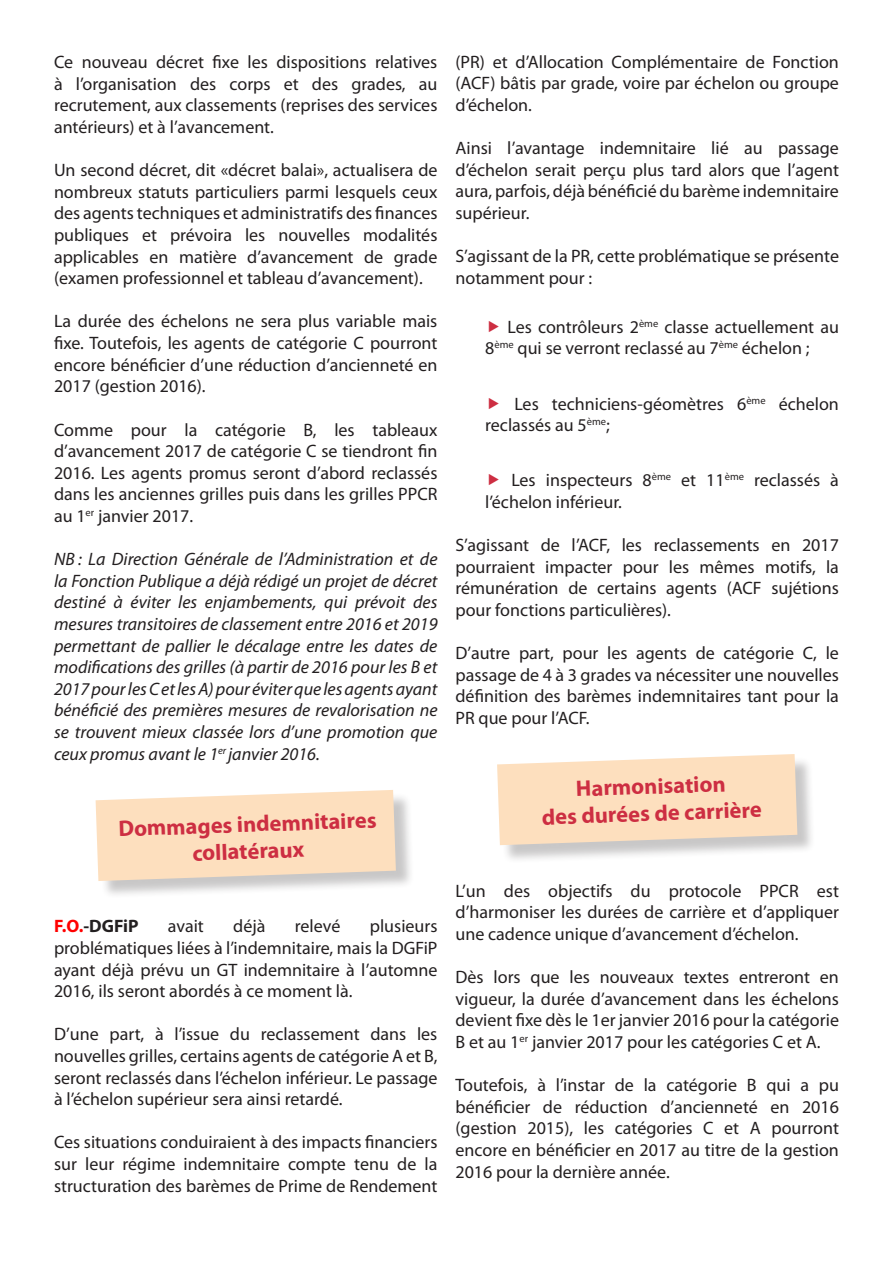
<style>
.page{position:relative;width:893px;height:1263px;background:#fff}
.page>*{position:absolute;margin:0;border:0;box-sizing:border-box;transform-origin:0 0}
.Titre_2{font:700 22.5px/27px "Myriad Pro";color:#cd2e42;text-align:center}
.Corps_de_texte_3{font:18px/21.6px "Myriad Pro";color:#231f20;text-align:justify}
.Corps_de_texte_2{font:italic 18px/21.6px "Myriad Pro";color:#231f20;text-align:justify}
.t1{font:700 18px "Myriad Pro";color:#231f20}
.s1{color:#f00}
</style>
<div class="page">
<div style="left:98px;top:793px;width:316px;height:107px;background:#231f20;opacity:.25"></div>
<svg style="left:96px;top:790px;width:300px;height:91px;background:#fae0c3"></svg>
<div style="left:500px;top:757px;width:316px;height:107px;background:#231f20;opacity:.25"></div>
<svg style="left:497px;top:754px;width:300px;height:91px;background:#fae0c3"></svg>
<p class="Corps_de_texte_3" style="left:54px;top:51px;width:385px">Ce nouveau décret fixe les dispositions relatives à l’organisation des corps et des grades, au recrutement, aux classements (reprises des services antérieurs) et à l’avancement.</p>
<p class="Corps_de_texte_3" style="left:54px;top:159px;width:385px">Un second décret, dit «décret balai», actualisera de nombreux statuts particuliers parmi lesquels ceux des agents techniques et administratifs des finances publiques et prévoira les nouvelles modalités applicables en matière d’avancement de grade (examen professionnel et tableau d’avancement).</p>
<p class="Corps_de_texte_3" style="left:54px;top:310px;width:385px">La durée des échelons ne sera plus variable mais fixe. Toutefois, les agents de catégorie C pourront encore bénéficier d’une réduction d’ancienneté en 2017 (gestion 2016).</p>
<p class="Corps_de_texte_3" style="left:54px;top:418px;width:385px">Comme pour la catégorie B, les tableaux d’avancement 2017 de catégorie C se tiendront fin 2016. Les agents promus seront d’abord reclassés dans les anciennes grilles puis dans les grilles PPCR au 1<sup>er</sup> janvier 2017.</p>
<p class="Corps_de_texte_2" style="left:54px;top:548px;width:385px">NB : La Direction Générale de l’Administration et de la Fonction Publique a déjà rédigé un projet de décret destiné à éviter les enjambements, qui prévoit des mesures transitoires de classement entre 2016 et 2019 permettant de pallier le décalage entre les dates de modifications des grilles (à partir de 2016 pour les B et 2017 pour les C et les A) pour éviter que les agents ayant bénéficié des premières mesures de revalorisation ne se trouvent mieux classée lors d’une promotion que ceux promus avant le 1<sup>er</sup> janvier 2016.</p>
<p class="Titre_2" style="left:118px;top:814px;width:260px;rotate:-2deg">Dommages indemnitaires collatéraux</p>
<p class="Corps_de_texte_3" style="left:54px;top:915px;width:385px;text-indent:316px">plusieurs problématiques liées à l’indemnitaire, mais la DGFiP ayant déjà prévu un GT indemnitaire à l’automne 2016, ils seront abordés à ce moment là.</p>
<p class="Corps_de_texte_3" style="left:54px;top:1023px;width:385px">D’une part, à l’issue du reclassement dans les nouvelles grilles, certains agents de catégorie A et B, seront reclassés dans l’échelon inférieur. Le passage à l’échelon supérieur sera ainsi retardé.</p>
<p class="Corps_de_texte_3" style="left:54px;top:1131px;width:385px">Ces situations conduiraient à des impacts financiers sur leur régime indemnitaire compte tenu de la structuration des barèmes de Prime de Rendement</p>
<p class="t1" style="left:54px;top:914px;width:86px"><span class="s1">F.O.</span>-DGFiP</p>
<p class="Corps_de_texte_3" style="left:168px;top:915px;width:37px">avait</p>
<p class="Corps_de_texte_3" style="left:233px;top:915px;width:34px">déjà</p>
<p class="Corps_de_texte_3" style="left:295px;top:915px;width:47px">relevé</p>
<p class="Corps_de_texte_3" style="left:455px;top:50px;width:385px">(PR) et d’Allocation Complémentaire de Fonction (ACF) bâtis par grade, voire par échelon ou groupe d’échelon.</p>
<p class="Corps_de_texte_3" style="left:455px;top:137px;width:385px">Ainsi l’avantage indemnitaire lié au passage d’échelon serait perçu plus tard alors que l’agent aura, parfois, déjà bénéficié du barème indemnitaire supérieur.</p>
<p class="Corps_de_texte_3" style="left:455px;top:245px;width:385px">S’agissant de la PR, cette problématique se présente notamment pour :</p>
<p class="Corps_de_texte_3" style="left:485px;top:316px;width:355px;text-indent:22px">Les contrôleurs 2<sup>ème</sup> classe actuellement au<br>8<sup>ème</sup> qui se verront reclassé au 7<sup>ème</sup> échelon ;</p>
<p class="Corps_de_texte_3" style="left:485px;top:392px;width:355px;text-indent:29px">Les techniciens-géomètres 6<sup>ème</sup> échelon reclassés au 5<sup>ème</sup>;</p>
<p class="Corps_de_texte_3" style="left:485px;top:469px;width:355px;text-indent:26px">Les inspecteurs 8<sup>ème</sup> et 11<sup>ème</sup> reclassés à l’échelon inférieur.</p>
<p class="Corps_de_texte_3" style="left:455px;top:534px;width:385px">S’agissant de l’ACF, les reclassements en 2017 pourraient impacter pour les mêmes motifs, la rémunération de certains agents (ACF sujétions pour fonctions particulières).</p>
<p class="Corps_de_texte_3" style="left:455px;top:642px;width:385px">D’autre part, pour les agents de catégorie C, le passage de 4 à 3 grades va nécessiter une nouvelles définition des barèmes indemnitaires tant pour la PR que pour l’ACF.</p>
<p class="Titre_2" style="left:540px;top:776px;width:221px;rotate:-2deg">Harmonisation<br>des durées de carrière</p>
<p class="Corps_de_texte_3" style="left:455px;top:880px;width:385px">L’un des objectifs du protocole PPCR est d’harmoniser les durées de carrière et d’appliquer une cadence unique d’avancement d’échelon.</p>
<p class="Corps_de_texte_3" style="left:455px;top:966px;width:385px">Dès lors que les nouveaux textes entreront en vigueur, la durée d’avancement dans les échelons devient fixe dès le 1er janvier 2016 pour la catégorie B et au 1<sup>er</sup> janvier 2017 pour les catégories C et A.</p>
<p class="Corps_de_texte_3" style="left:455px;top:1074px;width:385px">Toutefois, à l’instar de la catégorie B qui a pu bénéficier de réduction d’ancienneté en 2016 (gestion 2015), les catégories C et A pourront encore en bénéficier en 2017 au titre de la gestion 2016 pour la dernière année.</p>
</div>
